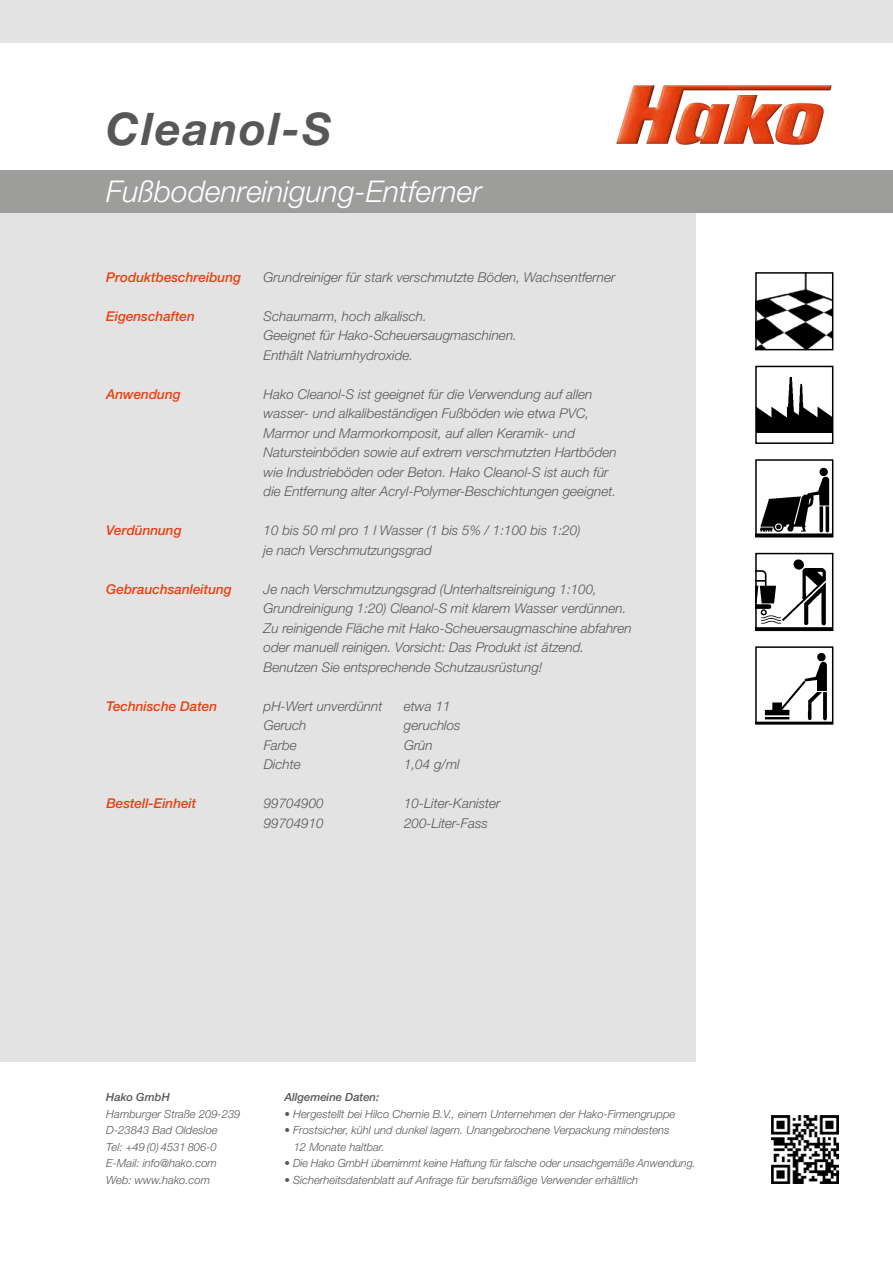
<style>
.page{position:relative;width:893px;height:1263px;background:#fff}
.page>*{position:absolute;margin:0;border:0;box-sizing:border-box;transform-origin:0 0}
.t1{font:italic 700 45px "Helvetica Neue LT Std";letter-spacing:.04em;color:#575756}
.t2{font:italic 300 30px "Helvetica Neue LT Std";color:#fff}
.t3{font:italic 300 13.5px/19.5px "Helvetica Neue LT Std";color:#575756}
.t4{font:italic 500 13.5px "Helvetica Neue LT Std";color:#e74011}
.t5{font:italic 300 11.25px/16.5px "Helvetica Neue LT Std";color:#575756}
.t6{font:italic 500 11.25px "Helvetica Neue LT Std";color:#575756}
.s1{font-weight:500}
</style>
<div class="page">
<div style="left:0;top:213px;width:695px;height:849px;background:#e3e3e3"></div>
<div style="left:0;top:0;width:893px;height:43px;background:#e3e3e3"></div>
<div style="left:0;top:170px;width:893px;height:43px;background:#9d9d9c"></div>
<img style="left:616px;top:85px;width:216px;height:60px">
<img style="left:771px;top:1116px;width:68px;height:67px">
<img style="left:758px;top:275px;width:72px;height:72px">
<div style="left:755px;top:272px;width:78px;height:78px;border:2px solid #000"></div>
<img style="left:758px;top:467px;width:72px;height:67px">
<div style="left:755px;top:459px;width:78px;height:78px;border:2px solid #000"></div>
<img style="left:758px;top:559px;width:72px;height:69px">
<div style="left:755px;top:553px;width:78px;height:78px;border:2px solid #000"></div>
<img style="left:758px;top:653px;width:72px;height:69px">
<div style="left:755px;top:646px;width:78px;height:79px;border:2px solid #000"></div>
<img style="left:758px;top:377px;width:72px;height:55px">
<div style="left:755px;top:366px;width:78px;height:78px;border:2px solid #000"></div>
<h1 class="t1" style="left:106px;top:101px;width:227px">Cleanol-S</h1>
<h2 class="t2" style="left:106px;top:174px;width:377px">Fußbodenreinigung-Entferner</h2>
<p class="t4" style="left:106px;top:269px;width:136px">Produktbeschreibung</p>
<p class="t3" style="left:264px;top:267px;width:353px">Grundreiniger für stark verschmutzte Böden, Wachsentferner</p>
<p class="t4" style="left:106px;top:308px;width:90px">Eigenschaften</p>
<p class="t3" style="left:264px;top:306px;width:255px">Schaumarm, hoch alkalisch.<br>Geeignet für Hako-Scheuersaugmaschinen.<br>Enthält Natriumhydroxide.</p>
<p class="t4" style="left:106px;top:386px;width:76px">Anwendung</p>
<p class="t3" style="left:264px;top:384px;width:355px">Hako Cleanol-S ist geeignet für die Verwendung auf allen wasser- und alkalibeständigen Fußböden wie etwa PVC, Marmor und Marmorkomposit, auf allen Keramik- und Natursteinböden sowie auf extrem verschmutzten Hartböden wie Industrieböden oder Beton. Hako Cleanol-S ist auch für die Entfernung alter Acryl-Polymer-Beschichtungen geeignet.</p>
<p class="t4" style="left:106px;top:522px;width:77px">Verdünnung</p>
<p class="t3" style="left:264px;top:520px;width:319px">10 bis 50 ml pro 1 l Wasser (1 bis 5% / 1:100 bis 1:20) je nach Verschmutzungsgrad</p>
<p class="t4" style="left:106px;top:581px;width:127px">Gebrauchsanleitung</p>
<p class="t3" style="left:264px;top:579px;width:370px">Je nach Verschmutzungsgrad (Unterhaltsreinigung 1:100, Grundreinigung 1:20) Cleanol-S mit klarem Wasser verdünnen.<br>Zu reinigende Fläche mit Hako-Scheuersaugmaschine abfahren oder manuell reinigen. Vorsicht: Das Produkt ist ätzend.<br>Benutzen Sie entsprechende Schutzausrüstung!</p>
<p class="t4" style="left:106px;top:698px;width:112px">Technische Daten</p>
<p class="t3" style="left:264px;top:696px;width:120px">pH-Wert unverdünnt</p>
<p class="t3" style="left:404px;top:696px;width:48px">etwa 11</p>
<p class="t3" style="left:264px;top:715px;width:44px">Geruch</p>
<p class="t3" style="left:404px;top:715px;width:58px">geruchlos</p>
<p class="t3" style="left:264px;top:735px;width:35px">Farbe</p>
<p class="t3" style="left:404px;top:735px;width:30px">Grün</p>
<p class="t3" style="left:264px;top:754px;width:39px">Dichte</p>
<p class="t3" style="left:404px;top:754px;width:57px">1,04 g/ml</p>
<p class="t4" style="left:106px;top:795px;width:92px">Bestell-Einheit</p>
<p class="t3" style="left:264px;top:793px;width:62px">99704900</p>
<p class="t3" style="left:404px;top:793px;width:98px">10-Liter-Kanister</p>
<p class="t3" style="left:264px;top:813px;width:62px">99704910</p>
<p class="t3" style="left:404px;top:813px;width:86px">200-Liter-Fass</p>
<p class="t6" style="left:106px;top:1090px;width:65px">Hako GmbH</p>
<p class="t5" style="left:106px;top:1105px;width:136px">Hamburger Straße 209-239<br>D-23843 Bad Oldesloe<br>Tel: +49 (0) 4531 806-0<br>E-Mail: info@hako.com<br>Web: www.hako.com</p>
<p class="t6" style="left:284px;top:1090px;width:96px">Allgemeine Daten:</p>
<p class="t5" style="left:284px;top:1105px;width:392px"><span class="s1">•</span> Hergestellt bei Hilco Chemie B.V., einem Unternehmen der Hako-Firmengruppe</p>
<p class="t5" style="left:294px;top:1121px;width:377px;text-indent:-9px"><span class="s1">•</span> Frostsicher, kühl und dunkel lagern. Unangebrochene Verpackung mindestens<br>12 Monate haltbar.</p>
<p class="t5" style="left:284px;top:1154px;width:413px"><span class="s1">•</span> Die Hako GmbH übernimmt keine Haftung für falsche oder unsachgemäße Anwendung.</p>
<p class="t5" style="left:284px;top:1171px;width:355px"><span class="s1">•</span> Sicherheitsdatenblatt auf Anfrage für berufsmäßige Verwender erhältlich</p>
</div>
